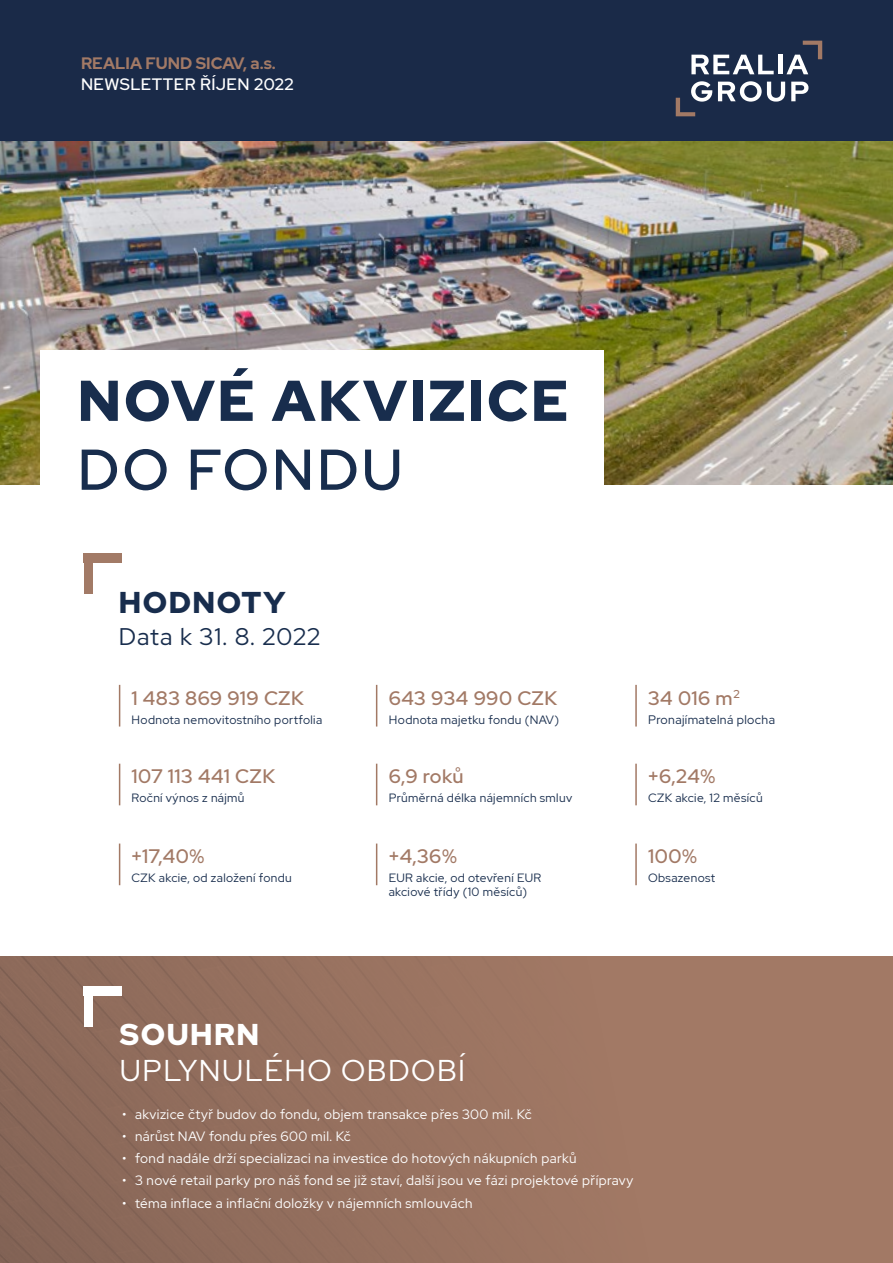
<style>
.page{position:relative;width:893px;height:1263px;background:#fff}
.page>*{position:absolute;margin:0;border:0;box-sizing:border-box;transform-origin:0 0}
.t1{font:900 57.45px "Red Hat Display";letter-spacing:.05em;color:#182d4d}
.t2{font:500 57.45px "Red Hat Display";letter-spacing:.05em;color:#182d4d}
.t3{font:30px "Red Hat Display";letter-spacing:.05em;color:#fff}
.t4{font:900 30px "Red Hat Display";letter-spacing:.05em;color:#182d4d}
.t5{font:900 30px "Red Hat Display";letter-spacing:.05em;color:#fff}
.t6{font:24px "Red Hat Display";letter-spacing:.04em;color:#182d4d}
.t7{font:500 19.5px "Red Hat Display";letter-spacing:.03em;color:#a27965}
.t8{font:700 16.5px "Red Hat Display";color:#a37a66}
.t9{font:500 16.5px "Red Hat Display";letter-spacing:.03em;color:#fff}
.t10{font:13.5px "Red Hat Display";letter-spacing:.03em;color:#fff}
.t11{font:12.3px "Red Hat Display";letter-spacing:.03em;color:#182d4d}
.t12{font:12px/14.4px "Red Hat Display";letter-spacing:.03em;color:#182d4d}
</style>
<div class="page">
<img style="left:0;top:957px;width:893px;height:306px">
<div style="left:84px;top:553px;width:38px;height:9px;background:#a27a66"></div>
<div style="left:84px;top:553px;width:8px;height:40px;background:#a27a66"></div>
<hr style="left:119px;top:685px;width:1px;height:41px;background:#a27965">
<hr style="left:119px;top:764px;width:1px;height:41px;background:#a27965">
<hr style="left:119px;top:843px;width:1px;height:42px;background:#a27965">
<hr style="left:376px;top:685px;width:1px;height:41px;background:#a27965">
<hr style="left:376px;top:764px;width:1px;height:41px;background:#a27965">
<hr style="left:376px;top:843px;width:1px;height:42px;background:#a27965">
<hr style="left:635px;top:685px;width:2px;height:41px;background:#a27965">
<hr style="left:635px;top:764px;width:2px;height:41px;background:#a27965">
<hr style="left:635px;top:843px;width:2px;height:42px;background:#a27965">
<div style="left:84px;top:986px;width:38px;height:9px;background:#fff"></div>
<div style="left:84px;top:986px;width:8px;height:41px;background:#fff"></div>
<div style="left:0;top:0;width:893px;height:201px;background:#1a2a48"></div>
<img style="left:0;top:141px;width:893px;height:344px">
<div style="left:40px;top:351px;width:564px;height:176px;background:#fff"></div>
<svg style="left:691px;top:55px;width:83px;height:19px"></svg>
<div style="left:778px;top:55px;width:5px;height:19px;background:#fff"></div>
<svg style="left:718px;top:81px;width:67px;height:21px"></svg>
<svg style="left:791px;top:82px;width:17px;height:19px"></svg>
<svg style="left:676px;top:81px;width:36px;height:35px"></svg>
<svg style="left:786px;top:41px;width:36px;height:33px"></svg>
<p class="t8" style="left:81px;top:53px;width:196px">REALIA FUND SICAV, a.s.</p>
<p class="t9" style="left:81px;top:74px;width:214px">NEWSLETTER ŘÍJEN 2022</p>
<h1 class="t1" style="left:78px;top:363px;width:492px">NOVÉ AKVIZICE</h1>
<h1 class="t2" style="left:78px;top:432px;width:326px">DO FONDU</h1>
<h2 class="t4" style="left:119px;top:583px;width:168px">HODNOTY</h2>
<h3 class="t6" style="left:119px;top:620px;width:203px">Data k 31. 8. 2022</h3>
<h3 class="t7" style="left:132px;top:685px;width:174px">1 483 869 919 CZK</h3>
<h3 class="t7" style="left:389px;top:685px;width:170px">643 934 990 CZK</h3>
<h3 class="t7" style="left:648px;top:685px;width:93px">34 016 m<sup>2</sup></h3>
<p class="t12" style="left:132px;top:712px;width:192px">Hodnota nemovitostního portfolia</p>
<p class="t12" style="left:389px;top:712px;width:172px">Hodnota majetku fondu (NAV)</p>
<p class="t11" style="left:648px;top:711px;width:128px">Pronajímatelná plocha</p>
<h3 class="t7" style="left:132px;top:764px;width:145px">107 113 441 CZK</h3>
<h3 class="t7" style="left:389px;top:764px;width:77px">6,9 roků</h3>
<h3 class="t7" style="left:648px;top:764px;width:69px">+6,24%</h3>
<p class="t12" style="left:132px;top:791px;width:114px">Roční výnos z nájmů</p>
<p class="t12" style="left:389px;top:791px;width:185px">Průměrná délka nájemních smluv</p>
<p class="t12" style="left:648px;top:791px;width:116px">CZK akcie, 12 měsíců</p>
<h3 class="t7" style="left:132px;top:843px;width:74px">+17,40%</h3>
<h3 class="t7" style="left:389px;top:843px;width:70px">+4,36%</h3>
<p class="t12" style="left:132px;top:870px;width:162px">CZK akcie, od založení fondu</p>
<p class="t12" style="left:389px;top:870px;width:154px">EUR akcie, od otevření EUR akciové třídy (10 měsíců)</p>
<h3 class="t7" style="left:648px;top:843px;width:50px">100%</h3>
<p class="t12" style="left:648px;top:870px;width:69px">Obsazenost</p>
<h2 class="t5" style="left:120px;top:1015px;width:141px">SOUHRN</h2>
<h2 class="t3" style="left:120px;top:1051px;width:347px">UPLYNULÉHO OBDOBÍ</h2>
<p class="t10" style="left:122px;top:1105px;width:411px">• akvizice čtyř budov do fondu, objem transakce přes 300 mil. Kč</p>
<p class="t10" style="left:122px;top:1127px;width:230px">• nárůst NAV fondu přes 600 mil. Kč</p>
<p class="t10" style="left:122px;top:1149px;width:456px">• fond nadále drží specializaci na investice do hotových nákupních parků</p>
<p class="t10" style="left:122px;top:1172px;width:512px">• 3 nové retail parky pro náš fond se již staví, další jsou ve fázi projektové přípravy</p>
<p class="t10" style="left:122px;top:1194px;width:352px">• téma inflace a inflační doložky v nájemních smlouvách</p>
</div>
